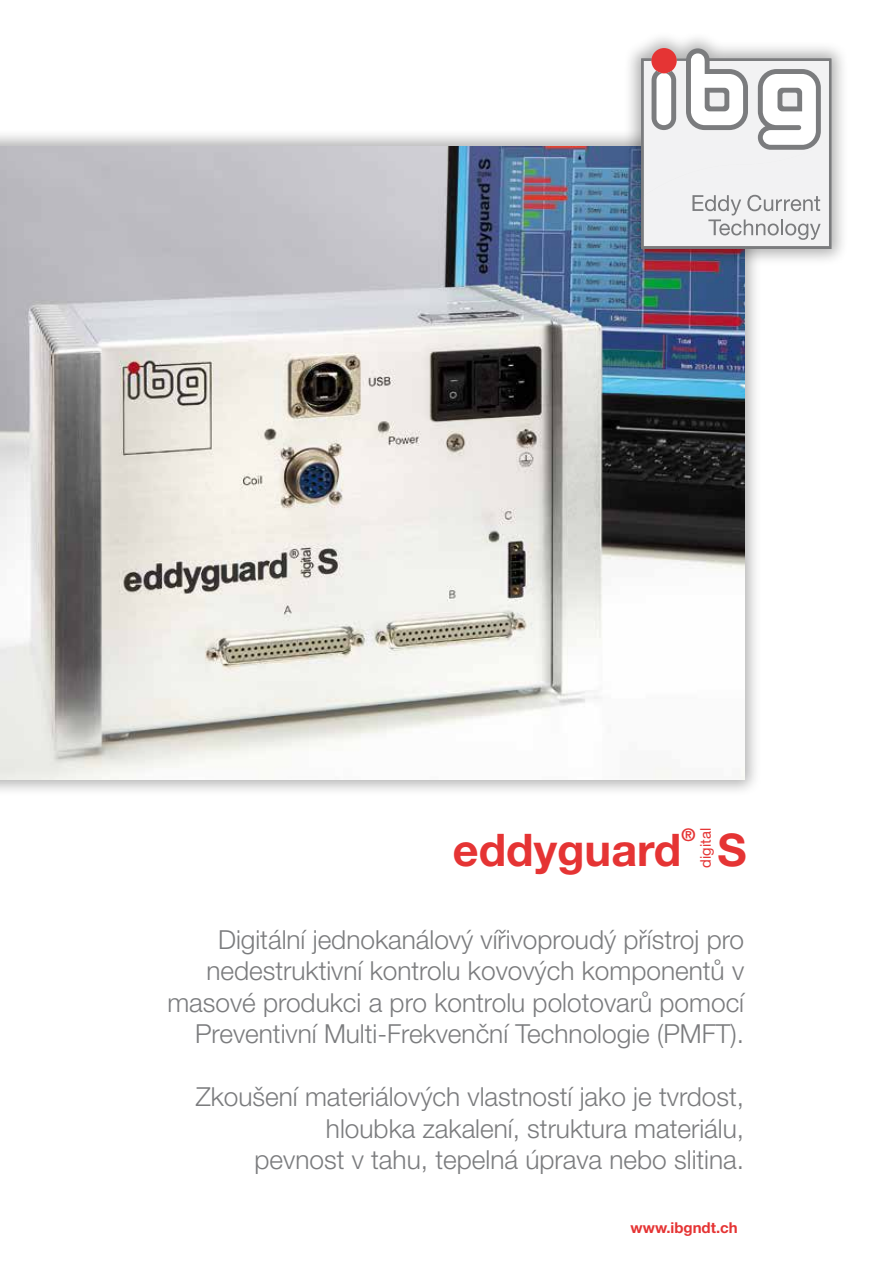
<style>
.page{position:relative;width:893px;height:1263px;background:#fff}
.page>*{position:absolute;margin:0;border:0;box-sizing:border-box;transform-origin:0 0}
.t1{font:700 45px "Helvetica Neue LT Pro";color:#e53434}
.t2{font:300 26.25px/31.5px "Helvetica Neue LT Pro";color:#7b7c7e;text-align:right}
.t3{font:700 17.55px "Helvetica Neue LT Pro";color:#e53434}
.t4{font:700 15px "Helvetica Neue LT Pro";color:#e53434}
.t5{font:14.7px "Helvetica Neue LT Pro";color:#e53434}
</style>
<div class="page">
<div style="left:0;top:129px;width:762px;height:668px;background:#000;opacity:.3"></div>
<img style="left:0;top:147px;width:744px;height:632px">
<div style="left:623px;top:31px;width:226px;height:236px;background:#000;opacity:.3"></div>
<svg style="left:641px;top:48px;width:190px;height:201px"></svg>
<h1 class="t1" style="left:453px;top:821px;width:230px">eddyguard</h1>
<p class="t3" style="left:681px;top:823px;width:15px">®</p>
<h1 class="t1" style="left:717px;top:821px;width:31px">S</h1>
<p class="t5" style="left:697px;top:868px;width:41px;rotate:-90deg">digital</p>
<p class="t2" style="left:167px;top:923px;width:578px">Digitální jednokanálový vířivoproudý přístroj pro nedestruktivní kontrolu kovových komponentů v masové produkci a pro kontrolu polotovarů pomocí Preventivní Multi-Frekvenční Technologie (PMFT).</p>
<p class="t2" style="left:196px;top:1081px;width:550px">Zkoušení materiálových vlastností jako je tvrdost, hloubka zakalení, struktura materiálu,<br>pevnost v tahu, tepelná úprava nebo slitina.</p>
<p class="t4" style="left:631px;top:1218px;width:109px">www.ibgndt.ch</p>
</div>
